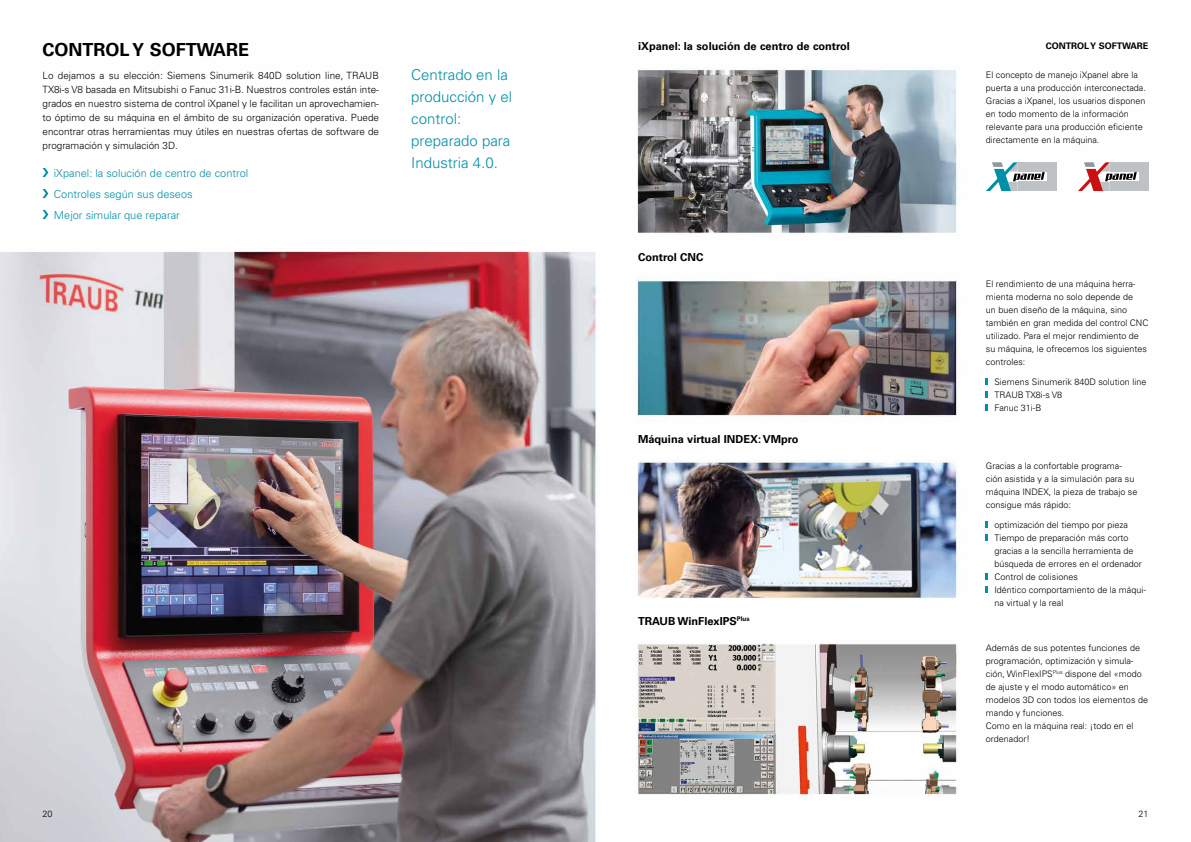
<style>
.page{position:relative;width:1191px;height:842px;background:#fff}
.page>*{position:absolute;margin:0;border:0;box-sizing:border-box;transform-origin:0 0}
.t1{font:700 18px "Univers LT Std";color:#000}
.t2{font:300 15px/22px "INDEX Univers";color:#008fa8}
.t3{font:700 11px "Univers LT Std";color:#000}
.t4{font:300 11px/21px "INDEX Univers";color:#008fa8}
.t5{font:300 10px/14px "INDEX Univers";color:#000;text-align:justify}
.t6{font:300 9px/13px "INDEX Univers";color:#000}
.t7{font:700 9px "Univers LT Std";color:#000}
</style>
<div class="page">
<img style="left:0;top:68px;width:1149px;height:774px">
<div style="left:1037px;top:162px;width:9px;height:9px;background:#bec2c5"></div>
<div style="left:1037px;top:182px;width:9px;height:9px;background:#bec2c5"></div>
<div style="left:1047px;top:172px;width:9px;height:9px;background:#bec2c5"></div>
<div style="left:1047px;top:182px;width:9px;height:9px;background:#bec2c5"></div>
<svg style="left:986px;top:162px;width:58px;height:29px"></svg>
<div style="left:1047px;top:162px;width:9px;height:9px;background:#bec2c5"></div>
<div style="left:1129px;top:162px;width:9px;height:9px;background:#bec2c5"></div>
<div style="left:1129px;top:182px;width:9px;height:9px;background:#bec2c5"></div>
<div style="left:1139px;top:172px;width:9px;height:9px;background:#bec2c5"></div>
<div style="left:1139px;top:182px;width:9px;height:9px;background:#bec2c5"></div>
<svg style="left:1078px;top:162px;width:58px;height:29px"></svg>
<div style="left:1139px;top:162px;width:9px;height:9px;background:#bec2c5"></div>
<svg style="left:43px;top:168px;width:5px;height:9px"></svg>
<svg style="left:43px;top:189px;width:5px;height:9px"></svg>
<svg style="left:43px;top:210px;width:5px;height:9px"></svg>
<svg style="left:986px;top:378px;width:2px;height:7px"></svg>
<svg style="left:986px;top:391px;width:2px;height:7px"></svg>
<svg style="left:986px;top:404px;width:2px;height:7px"></svg>
<svg style="left:986px;top:521px;width:2px;height:7px"></svg>
<svg style="left:986px;top:534px;width:2px;height:7px"></svg>
<svg style="left:986px;top:573px;width:2px;height:7px"></svg>
<svg style="left:986px;top:586px;width:2px;height:7px"></svg>
<h1 class="t1" style="left:43px;top:39px;width:208px">CONTROL Y SOFTWARE</h1>
<p class="t5" style="left:43px;top:68px;width:338px">Lo dejamos a su elección: Siemens Sinumerik 840D solution line, TRAUB TX8i-s V8 basada en Mitsubishi o Fanuc 31i-B. Nuestros controles están inte&shy;grados en nuestro sistema de control iXpanel y le facilitan un aprovechamien&shy;to óptimo de su máquina en el ámbito de su organización operativa. Puede encontrar otras herramientas muy útiles en nuestras ofertas de software de programación y simulación 3D.</p>
<p class="t4" style="left:54px;top:163px;width:196px">iXpanel: la solución de centro de control<br>Controles según sus deseos<br>Mejor simular que reparar</p>
<p class="t3" style="left:638px;top:40px;width:213px">iXpanel: la solución de centro de control</p>
<p class="t7" style="left:1045px;top:41px;width:104px">CONTROL Y SOFTWARE</p>
<h2 class="t2" style="left:411px;top:64px;width:102px">Centrado en la producción y el control: preparado para<br>Industria 4.0.</h2>
<p class="t6" style="left:986px;top:68px;width:162px">El concepto de manejo iXpanel abre la puerta a una producción interconectada.<br>Gracias a iXpanel, los usuarios disponen en todo momento de la información relevante para una producción eficiente directamente en la máquina.</p>
<p class="t3" style="left:638px;top:251px;width:67px">Control CNC</p>
<p class="t3" style="left:638px;top:433px;width:162px">Máquina virtual INDEX: VMpro</p>
<p class="t3" style="left:638px;top:615px;width:113px">TRAUB WinFlexIPS<sup>Plus</sup></p>
<p class="t6" style="left:986px;top:278px;width:164px">El rendimiento de una máquina herra&shy;mienta moderna no solo depende de<br>un buen diseño de la máquina, sino también en gran medida del control CNC utilizado. Para el mejor rendimiento de su máquina, le ofrecemos los siguientes controles:</p>
<p class="t6" style="left:994px;top:375px;width:154px">Siemens Sinumerik 840D solution line<br>TRAUB TX8i-s V8<br>Fanuc 31i-B</p>
<p class="t6" style="left:986px;top:459px;width:153px">Gracias a la confortable programa&shy;ción asistida y a la simulación para su máquina INDEX, la pieza de trabajo se consigue más rápido:</p>
<p class="t6" style="left:994px;top:518px;width:153px">optimización del tiempo por pieza<br>Tiempo de preparación más corto gracias a la sencilla herramienta de búsqueda de errores en el ordenador<br>Control de colisiones<br>Idéntico comportamiento de la máqui&shy;na virtual y la real</p>
<p class="t6" style="left:986px;top:642px;width:164px">Además de sus potentes funciones de programación, optimización y simula&shy;ción, WinFlexIPS<sup>Plus</sup> dispone del «modo de ajuste y el modo automático» en modelos 3D con todos los elementos de mando y funciones.<br>Como en la máquina real: ¡todo en el ordenador!</p>
<p class="t6" style="left:43px;top:808px;width:12px">20</p>
<p class="t6" style="left:1138px;top:808px;width:12px">21</p>
</div>
